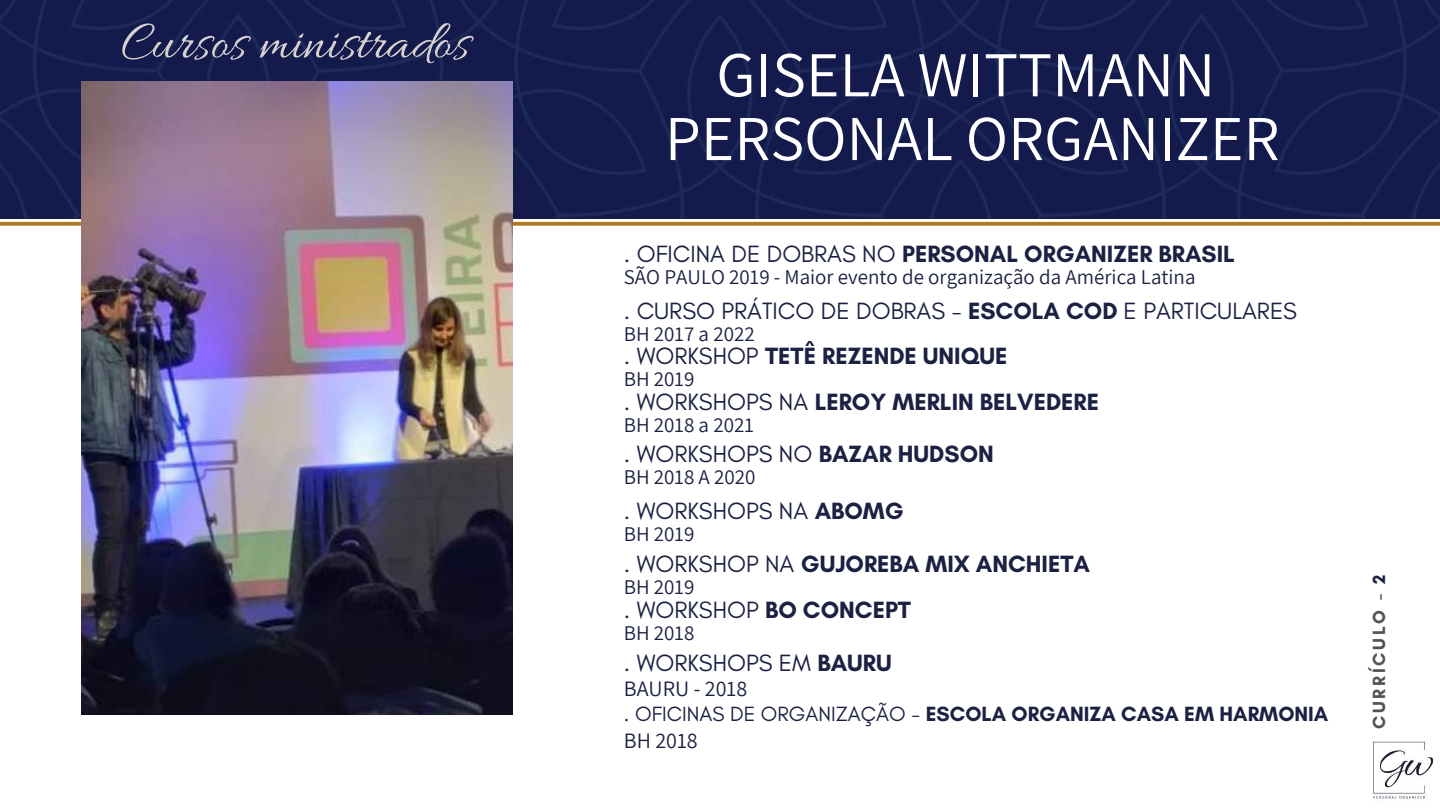
<style>
.page{position:relative;width:1440px;height:810px;background:#fff}
.page>*{position:absolute;margin:0;border:0;box-sizing:border-box;transform-origin:0 0}
.t1{font:64px/63.8px "Assistant";color:#fff;text-align:center}
.t2{font:56px "Allura";color:#d7d1d0}
.t3{font:700 24px "Glacial Indifference";color:#1c2143}
.t4{font:24px "Glacial Indifference";color:#1c2143}
.t5{font:22px "Assistant";color:#1c2143}
.t6{font:21px "Assistant";color:#1c2143}
.t7{font:700 21px "Glacial Indifference";color:#1c2143}
.t8{font:700 18px "Glacial Indifference";letter-spacing:.15em;color:#545454}
.s1{font-weight:400}
.s2{font-weight:700}
.s3{color:#1c2143}
</style>
<div class="page">
<img style="left:0;top:0;width:1440px;height:218px">
<svg style="left:0;top:222px;width:1440px;height:4px;background:#b58234"></svg>
<img style="left:1373px;top:741px;width:61px;height:60px">
<img style="left:82px;top:81px;width:430px;height:634px">
<h2 class="t2" style="left:121px;top:11px;width:350px">Cursos ministrados</h2>
<h1 class="t1" style="left:665px;top:41px;width:616px">GISELA WITTMANN<br>PERSONAL ORGANIZER</h1>
<p class="t3" style="left:624px;top:239px;width:613px"><span class="s1">. OFICINA DE DOBRAS NO</span> PERSONAL ORGANIZER BRASIL</p>
<p class="t6" style="left:624px;top:262px;width:573px">SÃO PAULO 2019 - Maior evento de organização da América Latina</p>
<p class="t4" style="left:624px;top:296px;width:675px">. CURSO PRÁTICO DE DOBRAS - <span class="s2">ESCOLA COD</span> E PARTICULARES</p>
<p class="t6" style="left:624px;top:319px;width:132px">BH 2017 a 2022</p>
<p class="t3" style="left:624px;top:341px;width:385px"><span class="s1">. WORKSHOP</span> TETÊ REZENDE UNIQUE</p>
<p class="t6" style="left:624px;top:365px;width:72px">BH 2019</p>
<p class="t3" style="left:624px;top:387px;width:477px"><span class="s1">. WORKSHOPS NA</span> LEROY MERLIN BELVEDERE</p>
<p class="t6" style="left:624px;top:410px;width:131px">BH 2018 a 2021</p>
<p class="t4" style="left:624px;top:439px;width:371px">. WORKSHOPS NO <span class="s2">BAZAR HUDSON</span></p>
<p class="t6" style="left:624px;top:462px;width:133px">BH 2018 A 2020</p>
<p class="t4" style="left:624px;top:496px;width:281px">. WORKSHOPS NA <span class="s2">ABOMG</span></p>
<p class="t6" style="left:624px;top:520px;width:72px">BH 2019</p>
<p class="t3" style="left:624px;top:549px;width:468px"><span class="s1">. WORKSHOP NA</span> GUJOREBA MIX ANCHIETA</p>
<p class="t6" style="left:624px;top:572px;width:72px">BH 2019</p>
<p class="t4" style="left:624px;top:595px;width:289px">. WORKSHOP <span class="s2">BO CONCEPT</span></p>
<p class="t6" style="left:624px;top:618px;width:72px">BH 2018</p>
<p class="t4" style="left:624px;top:648px;width:269px">. WORKSHOPS EM <span class="s2">BAURU</span></p>
<p class="t5" style="left:624px;top:674px;width:125px">BAURU - 2018</p>
<p class="t7" style="left:624px;top:701px;width:706px"><span class="s1">. OFICINAS DE ORGANIZAÇÃO -</span> ESCOLA ORGANIZA CASA EM HARMONIA</p>
<p class="t5" style="left:624px;top:725px;width:75px">BH 2018</p>
<p class="t8" style="left:1368px;top:729px;width:156px;rotate:-90deg">CURRÍCULO - <span class="s3">2</span></p>
</div>
